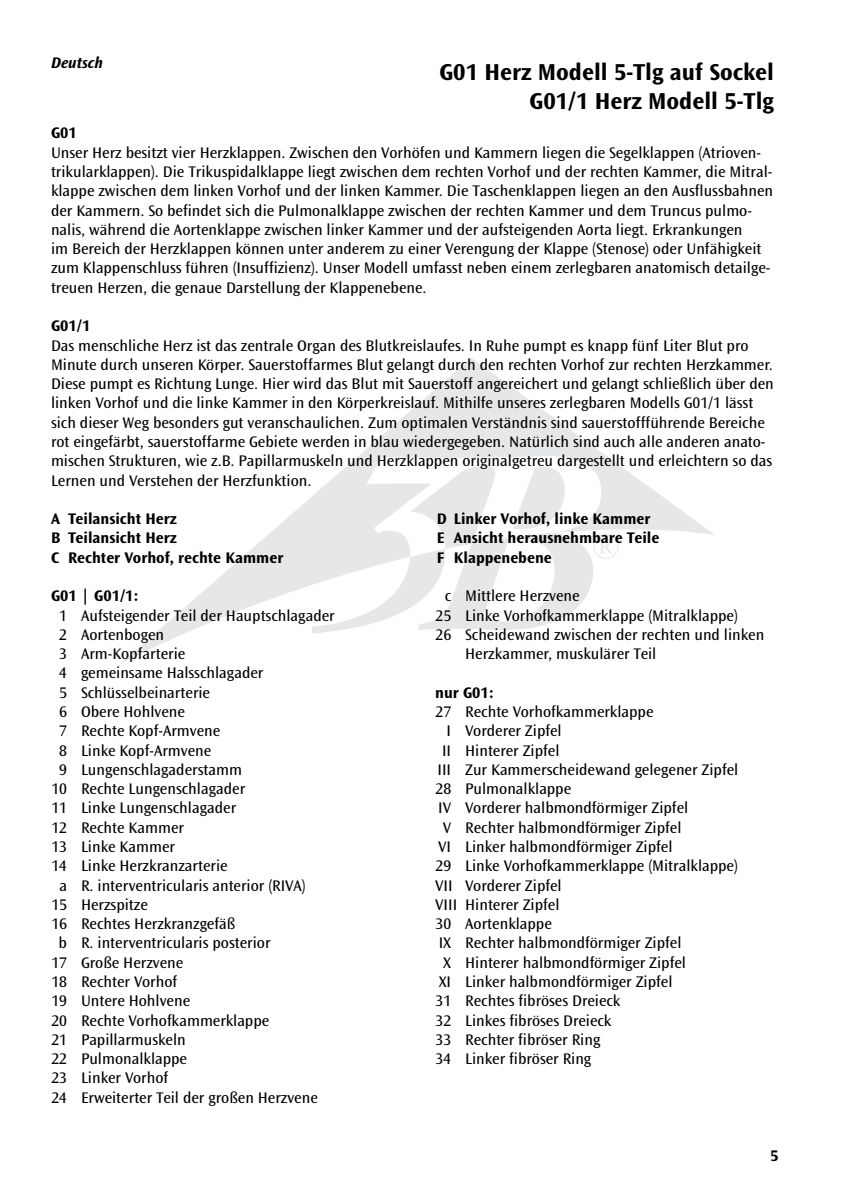
<style>
.page{position:relative;width:842px;height:1191px;background:#fff}
.page>*{position:absolute;margin:0;border:0;box-sizing:border-box;transform-origin:0 0}
.t1{font:36.2px "Perpetua";color:#e6e7e8}
.t2{font:700 24px/29px "Ocean Sans Std";color:#000;text-align:right}
.t3{font:16px/19.2px "Ocean Sans Std";color:#000}
.t4{font:700 16px/19.2px "Ocean Sans Std";color:#000}
.t5{font:italic 700 16px "Ocean Sans Std";color:#000}
</style>
<div class="page">
<svg style="left:120px;top:358px;width:595px;height:306px"></svg>
<svg style="left:312px;top:456px;width:289px;height:177px"></svg>
<p class="t5" style="left:51px;top:54px;width:53px">Deutsch</p>
<h2 class="t2" style="left:440px;top:58px;width:336px">G01 Herz Modell 5-Tlg auf Sockel<br>G01/1 Herz Modell 5-Tlg</h2>
<p class="t4" style="left:51px;top:124px;width:27px">G01</p>
<p class="t3" style="left:51px;top:143px;width:724px">Unser Herz besitzt vier Herzklappen. Zwischen den Vorhöfen und Kammern liegen die Segelklappen (Atrioven&shy;trikularklappen). Die Trikuspidalklappe liegt zwischen dem rechten Vorhof und der rechten Kammer, die Mitral&shy;klappe zwischen dem linken Vorhof und der linken Kammer. Die Taschenklappen liegen an den Ausflussbahnen der Kammern. So befindet sich die Pulmonalklappe zwischen der rechten Kammer und dem Truncus pulmo&shy;nalis, während die Aortenklappe zwischen linker Kammer und der aufsteigenden Aorta liegt. Erkrankungen<br>im Bereich der Herzklappen können unter anderem zu einer Verengung der Klappe (Stenose) oder Unfähigkeit zum Klappenschluss führen (Insuffizienz). Unser Modell umfasst neben einem zerlegbaren anatomisch detailge&shy;treuen Herzen, die genaue Darstellung der Klappenebene.</p>
<p class="t4" style="left:51px;top:316px;width:41px">G01/1</p>
<p class="t3" style="left:51px;top:336px;width:724px">Das menschliche Herz ist das zentrale Organ des Blutkreislaufes. In Ruhe pumpt es knapp fünf Liter Blut pro Minute durch unseren Körper. Sauerstoffarmes Blut gelangt durch den rechten Vorhof zur rechten Herzkammer.<br>Diese pumpt es Richtung Lunge. Hier wird das Blut mit Sauerstoff angereichert und gelangt schließlich über den linken Vorhof und die linke Kammer in den Körperkreislauf. Mithilfe unseres zerlegbaren Modells G01/1 lässt sich dieser Weg besonders gut veranschaulichen. Zum optimalen Verständnis sind sauerstoffführende Bereiche rot eingefärbt, sauerstoffarme Gebiete werden in blau wiedergegeben. Natürlich sind auch alle anderen anato&shy;mischen Strukturen, wie z.B. Papillarmuskeln und Herzklappen originalgetreu dargestellt und erleichtern so das Lernen und Verstehen der Herzfunktion.</p>
<p class="t4" style="left:51px;top:509px;width:234px">A Teilansicht Herz<br>B Teilansicht Herz<br>C Rechter Vorhof, rechte Kammer</p>
<p class="t4" style="left:437px;top:509px;width:224px">D Linker Vorhof, linke Kammer<br>E Ansicht herausnehmbare Teile<br>F Klappenebene</p>
<h1 class="t1" style="left:592px;top:529px;width:29px">®</h1>
<p class="t4" style="left:51px;top:586px;width:89px">G01 | G01/1:</p>
<p class="t3" style="left:59px;top:606px;width:277px">1 Aufsteigender Teil der Hauptschlagader</p>
<p class="t3" style="left:59px;top:625px;width:106px">2 Aortenbogen</p>
<p class="t3" style="left:59px;top:644px;width:128px">3 Arm-Kopfarterie</p>
<p class="t3" style="left:59px;top:664px;width:206px">4 gemeinsame Halsschlagader</p>
<p class="t3" style="left:59px;top:683px;width:152px">5 Schlüsselbeinarterie</p>
<p class="t3" style="left:59px;top:702px;width:127px">6 Obere Hohlvene</p>
<p class="t3" style="left:59px;top:721px;width:163px">7 Rechte Kopf-Armvene</p>
<p class="t3" style="left:59px;top:741px;width:154px">8 Linke Kopf-Armvene</p>
<p class="t3" style="left:59px;top:760px;width:184px">9 Lungenschlagaderstamm</p>
<p class="t3" style="left:51px;top:779px;width:195px">10 Rechte Lungenschlagader</p>
<p class="t3" style="left:51px;top:798px;width:186px">11 Linke Lungenschlagader</p>
<p class="t3" style="left:51px;top:818px;width:134px">12 Rechte Kammer</p>
<p class="t3" style="left:51px;top:837px;width:125px">13 Linke Kammer</p>
<p class="t3" style="left:51px;top:856px;width:178px">14 Linke Herzkranzarterie</p>
<p class="t3" style="left:59px;top:876px;width:248px">a R. interventricularis anterior (RIVA)</p>
<p class="t3" style="left:51px;top:895px;width:98px">15 Herzspitze</p>
<p class="t3" style="left:51px;top:914px;width:186px">16 Rechtes Herzkranzgefäß</p>
<p class="t3" style="left:59px;top:933px;width:213px">b R. interventricularis posterior</p>
<p class="t3" style="left:51px;top:953px;width:133px">17 Große Herzvene</p>
<p class="t3" style="left:51px;top:972px;width:127px">18 Rechter Vorhof</p>
<p class="t3" style="left:51px;top:991px;width:140px">19 Untere Hohlvene</p>
<p class="t3" style="left:51px;top:1011px;width:219px">20 Rechte Vorhofkammerklappe</p>
<p class="t3" style="left:51px;top:1030px;width:136px">21 Papillarmuskeln</p>
<p class="t3" style="left:51px;top:1049px;width:137px">22 Pulmonalklappe</p>
<p class="t3" style="left:51px;top:1068px;width:118px">23 Linker Vorhof</p>
<p class="t3" style="left:51px;top:1088px;width:268px">24 Erweiterter Teil der großen Herzvene</p>
<p class="t3" style="left:445px;top:586px;width:136px">c Mittlere Herzvene</p>
<p class="t3" style="left:435px;top:606px;width:304px">25 Linke Vorhofkammerklappe (Mitralklappe)</p>
<p class="t3" style="left:435px;top:625px;width:330px">26 Scheidewand zwischen der rechten und linken</p>
<p class="t3" style="left:465px;top:644px;width:193px">Herzkammer, muskulärer Teil</p>
<p class="t4" style="left:435px;top:683px;width:60px">nur G01:</p>
<p class="t3" style="left:435px;top:702px;width:219px">27 Rechte Vorhofkammerklappe</p>
<p class="t3" style="left:447px;top:721px;width:117px">I Vorderer Zipfel</p>
<p class="t3" style="left:442px;top:741px;width:119px">II Hinterer Zipfel</p>
<p class="t3" style="left:437px;top:760px;width:302px">III Zur Kammerscheidewand gelegener Zipfel</p>
<p class="t3" style="left:435px;top:779px;width:137px">28 Pulmonalklappe</p>
<p class="t3" style="left:438px;top:798px;width:252px">IV Vorderer halbmondförmiger Zipfel</p>
<p class="t3" style="left:443px;top:818px;width:240px">V Rechter halbmondförmiger Zipfel</p>
<p class="t3" style="left:438px;top:837px;width:236px">VI Linker halbmondförmiger Zipfel</p>
<p class="t3" style="left:435px;top:856px;width:304px">29 Linke Vorhofkammerklappe (Mitralklappe)</p>
<p class="t3" style="left:435px;top:876px;width:128px">VII Vorderer Zipfel</p>
<p class="t3" style="left:435px;top:895px;width:126px">VIII Hinterer Zipfel</p>
<p class="t3" style="left:435px;top:914px;width:118px">30 Aortenklappe</p>
<p class="t3" style="left:439px;top:933px;width:244px">IX Rechter halbmondförmiger Zipfel</p>
<p class="t3" style="left:443px;top:953px;width:244px">X Hinterer halbmondförmiger Zipfel</p>
<p class="t3" style="left:439px;top:972px;width:235px">XI Linker halbmondförmiger Zipfel</p>
<p class="t3" style="left:435px;top:991px;width:187px">31 Rechtes fibröses Dreieck</p>
<p class="t3" style="left:435px;top:1011px;width:178px">32 Linkes fibröses Dreieck</p>
<p class="t3" style="left:435px;top:1030px;width:166px">33 Rechter fibröser Ring</p>
<p class="t3" style="left:435px;top:1049px;width:157px">34 Linker fibröser Ring</p>
<p class="t4" style="left:770px;top:1145px;width:10px">5</p>
</div>
